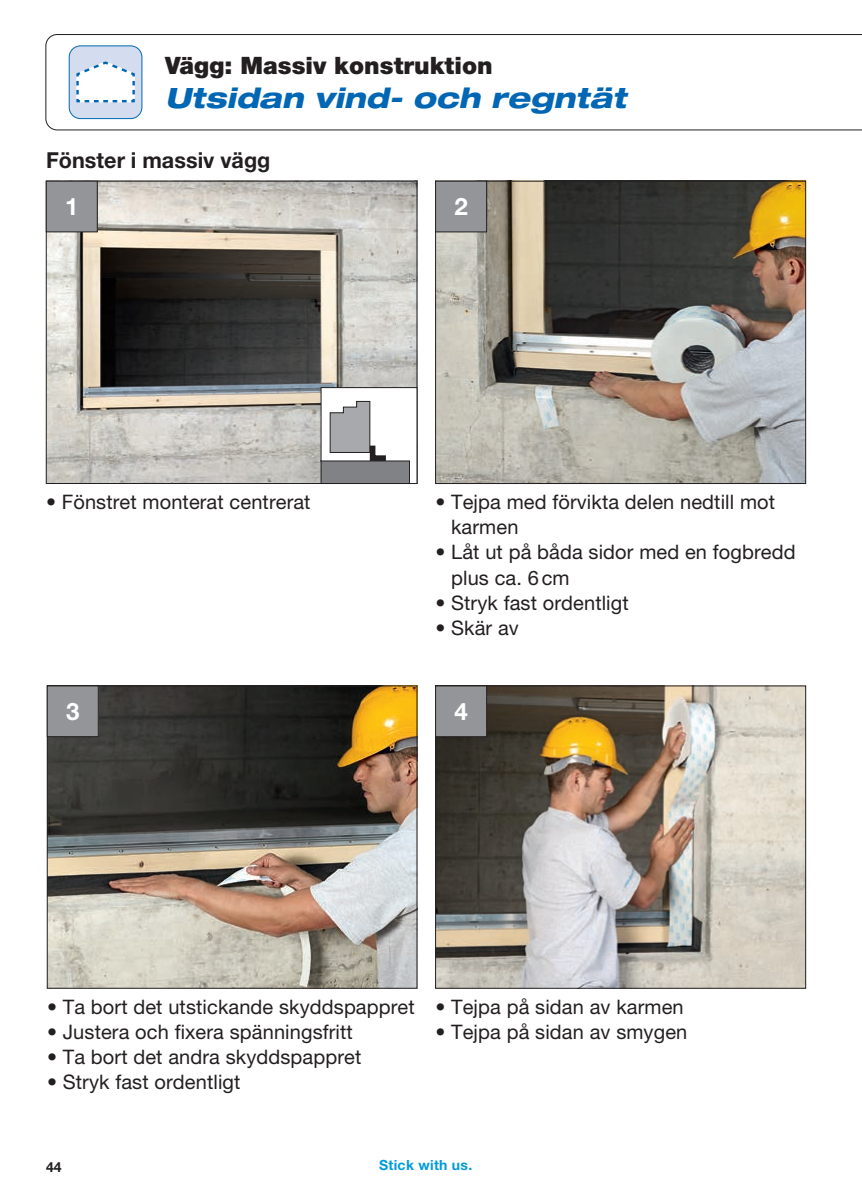
<style>
.page{position:relative;width:862px;height:1191px;background:#fff}
.page>*{position:absolute;margin:0;border:0;box-sizing:border-box;transform-origin:0 0}
.t1{font:italic 800 expanded 28px "Helvetica Neue LT Pro";letter-spacing:.005em;color:#0166b3}
.t2{font:900 24px "Helvetica Neue LT Pro";letter-spacing:.005em;color:#231f20}
.t3{font:700 24px "Helvetica Neue LT Pro";color:#fff}
.t4{font:700 22px "Helvetica Neue LT Pro";letter-spacing:.005em;color:#231f20}
.t5{font:20px/25.2px "Helvetica Neue LT Pro";letter-spacing:.005em;color:#231f20}
.t6{font:700 14px "Helvetica Neue LT Pro";letter-spacing:.025em;color:#009cdb}
.t7{font:700 14px "Helvetica Neue LT Pro";color:#231f20}
</style>
<div class="page">
<svg style="left:45px;top:34px;width:817px;height:96px"></svg>
<div style="left:69px;top:46px;width:73px;height:73px;background:#d4ddef;border-radius:11px"></div>
<div style="left:69px;top:45px;width:73px;height:74px;border:1px solid #0166b3;border-radius:11px"></div>
<svg style="left:76px;top:61px;width:59px;height:42px"></svg>
<img style="left:48px;top:183px;width:367px;height:299px">
<div style="left:321px;top:387px;width:96px;height:96px;background:#fff"></div>
<svg style="left:323px;top:401px;width:87px;height:81px"></svg>
<div style="left:321px;top:387px;width:96px;height:97px;border:1px solid #231f20"></div>
<div style="left:46px;top:181px;width:51px;height:51px;background:#939598"></div>
<div style="left:46px;top:181px;width:52px;height:51px;border:1px solid #231f20"></div>
<img style="left:49px;top:687px;width:366px;height:299px">
<div style="left:47px;top:685px;width:370px;height:303px;border:1px solid #231f20"></div>
<div style="left:47px;top:686px;width:51px;height:50px;background:#939598"></div>
<div style="left:47px;top:685px;width:52px;height:52px;border:1px solid #231f20"></div>
<img style="left:437px;top:687px;width:367px;height:299px">
<div style="left:435px;top:685px;width:371px;height:303px;border:1px solid #231f20"></div>
<div style="left:435px;top:686px;width:51px;height:50px;background:#939598"></div>
<div style="left:435px;top:685px;width:52px;height:52px;border:1px solid #231f20"></div>
<img style="left:437px;top:183px;width:367px;height:299px">
<div style="left:435px;top:181px;width:371px;height:303px;border:1px solid #231f20"></div>
<div style="left:435px;top:181px;width:51px;height:51px;background:#939598"></div>
<div style="left:435px;top:181px;width:52px;height:51px;border:1px solid #231f20"></div>
<p class="t2" style="left:165px;top:51px;width:329px">Vägg: Massiv konstruktion</p>
<h1 class="t1" style="left:165px;top:80px;width:463px">Utsidan vind- och regntät</h1>
<p class="t4" style="left:46px;top:146px;width:226px">Fönster i massiv vägg</p>
<p class="t3" style="left:65px;top:192px;width:15px">1</p>
<p class="t5" style="left:46px;top:489px;width:266px">• Fönstret monterat centrerat</p>
<p class="t3" style="left:454px;top:192px;width:15px">2</p>
<p class="t5" style="left:451px;top:489px;width:325px;text-indent:-16px">• Tejpa med förvikta delen nedtill mot karmen</p>
<p class="t5" style="left:451px;top:539px;width:346px;text-indent:-16px">• Låt ut på båda sidor med en fogbredd plus ca. 6cm</p>
<p class="t5" style="left:435px;top:590px;width:195px">• Stryk fast ordentligt</p>
<p class="t5" style="left:435px;top:615px;width:85px">• Skär av</p>
<p class="t3" style="left:66px;top:696px;width:15px">3</p>
<p class="t3" style="left:454px;top:696px;width:15px">4</p>
<p class="t5" style="left:47px;top:993px;width:369px">• Ta bort det utstickande skyddspappret</p>
<p class="t5" style="left:47px;top:1019px;width:307px">• Justera och fixera spänningsfritt</p>
<p class="t5" style="left:47px;top:1044px;width:316px">• Ta bort det andra skyddspappret</p>
<p class="t5" style="left:47px;top:1069px;width:195px">• Stryk fast ordentligt</p>
<p class="t5" style="left:435px;top:993px;width:250px">• Tejpa på sidan av karmen</p>
<p class="t5" style="left:435px;top:1019px;width:253px">• Tejpa på sidan av smygen</p>
<p class="t7" style="left:46px;top:1157px;width:17px">44</p>
<p class="t6" style="left:379px;top:1156px;width:95px">Stick with us.</p>
</div>
